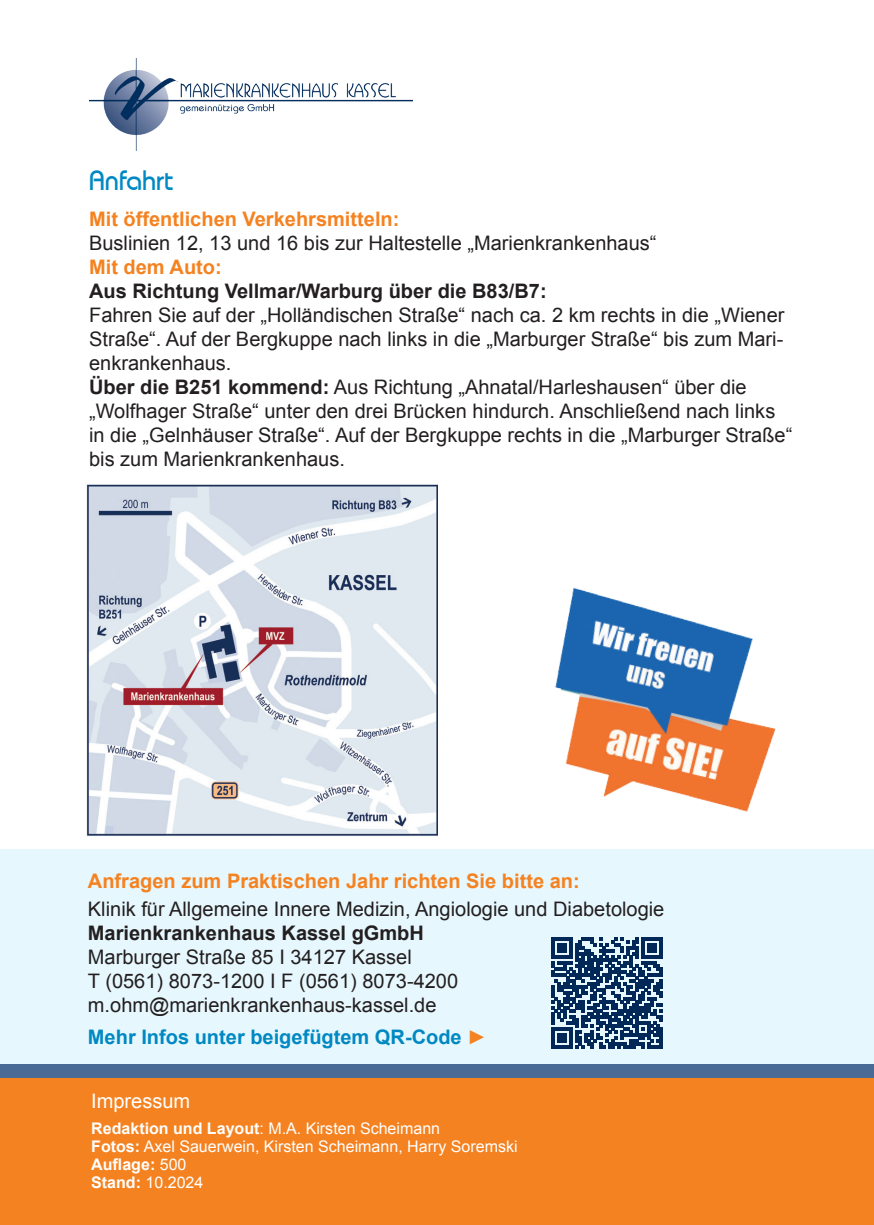
<style>
.page{position:relative;width:874px;height:1225px;background:#fff}
.page>*{position:absolute;margin:0;border:0;box-sizing:border-box;transform-origin:0 0}
.t1{font:28px "Bimini Normal";color:#0088c2}
.t2{font:20px/24px "Arial";color:#231f20}
.t3{font:700 20px "Arial";color:#f58220}
.t4{font:700 20px "Arial";color:#231f20}
.t5{font:700 20px "Arial";color:#0088c2}
.t6{font:20px "Arial";color:#fff}
.t7{font:16px/18px "Arial";color:#fff}
.s1{font-weight:700}
.s2{color:#f58220}
</style>
<div class="page">
<div style="left:0;top:1078px;width:873px;height:147px;background:#f58220"></div>
<div style="left:0;top:849px;width:873px;height:215px;background:#e6f7fd"></div>
<img style="left:86px;top:484px;width:351px;height:352px">
<img style="left:89px;top:58px;width:323px;height:93px">
<div style="left:0;top:1064px;width:873px;height:14px;background:#496a94"></div>
<img style="left:555px;top:587px;width:221px;height:225px">
<svg style="left:551px;top:938px;width:111px;height:111px"></svg>
<hr style="left:659px;top:1028px;width:3px;height:21px;background:#012856">
<h1 class="t1" style="left:89px;top:164px;width:85px">Anfahrt</h1>
<p class="t3" style="left:89px;top:206px;width:312px">Mit öffentlichen Verkehrsmitteln:</p>
<p class="t2" style="left:89px;top:231px;width:568px">Buslinien 12, 13 und 16 bis zur Haltestelle „Marienkrankenhaus“</p>
<p class="t3" style="left:89px;top:254px;width:134px">Mit dem Auto:</p>
<p class="t4" style="left:89px;top:278px;width:459px">Aus Richtung Vellmar/Warburg über die B83/B7:</p>
<p class="t2" style="left:89px;top:303px;width:704px">Fahren Sie auf der „Holländischen Straße“ nach ca. 2 km rechts in die „Wiener Straße“. Auf der Bergkuppe nach links in die „Marburger Straße“ bis zum Mari&shy;enkrankenhaus.<br><span class="s1">Über die B251 kommend:</span> Aus Richtung „Ahnatal/Harleshausen“ über die „Wolfhager Straße“ unter den drei Brücken hindurch. Anschließend nach links in die „Gelnhäuser Straße“. Auf der Bergkuppe rechts in die „Marburger Straße“ bis zum Marienkrankenhaus.</p>
<p class="t3" style="left:88px;top:867px;width:493px">Anfragen zum Praktischen Jahr richten Sie bitte an:</p>
<p class="t2" style="left:88px;top:897px;width:577px">Klinik für Allgemeine Innere Medizin, Angiologie und Diabetologie</p>
<p class="t4" style="left:88px;top:919px;width:337px">Marienkrankenhaus Kassel gGmbH</p>
<p class="t2" style="left:88px;top:945px;width:371px">Marburger Straße 85 I 34127 Kassel<br>T (0561) 8073-1200 I F (0561) 8073-4200 m.ohm@marienkrankenhaus-kassel.de</p>
<p class="t5" style="left:88px;top:1023px;width:400px">Mehr Infos unter beigefügtem QR-Code <span class="s2">►</span></p>
<p class="t6" style="left:91px;top:1087px;width:100px">Impressum</p>
<p class="t7" style="left:91px;top:1119px;width:427px"><span class="s1">Redaktion und Layout</span>: M.A. Kirsten Scheimann<br><span class="s1">Fotos:</span> Axel Sauerwein, Kirsten Scheimann, Harry Soremski <span class="s1">Auflage:</span> 500<br><span class="s1">Stand:</span> 10.2024</p>
</div>
